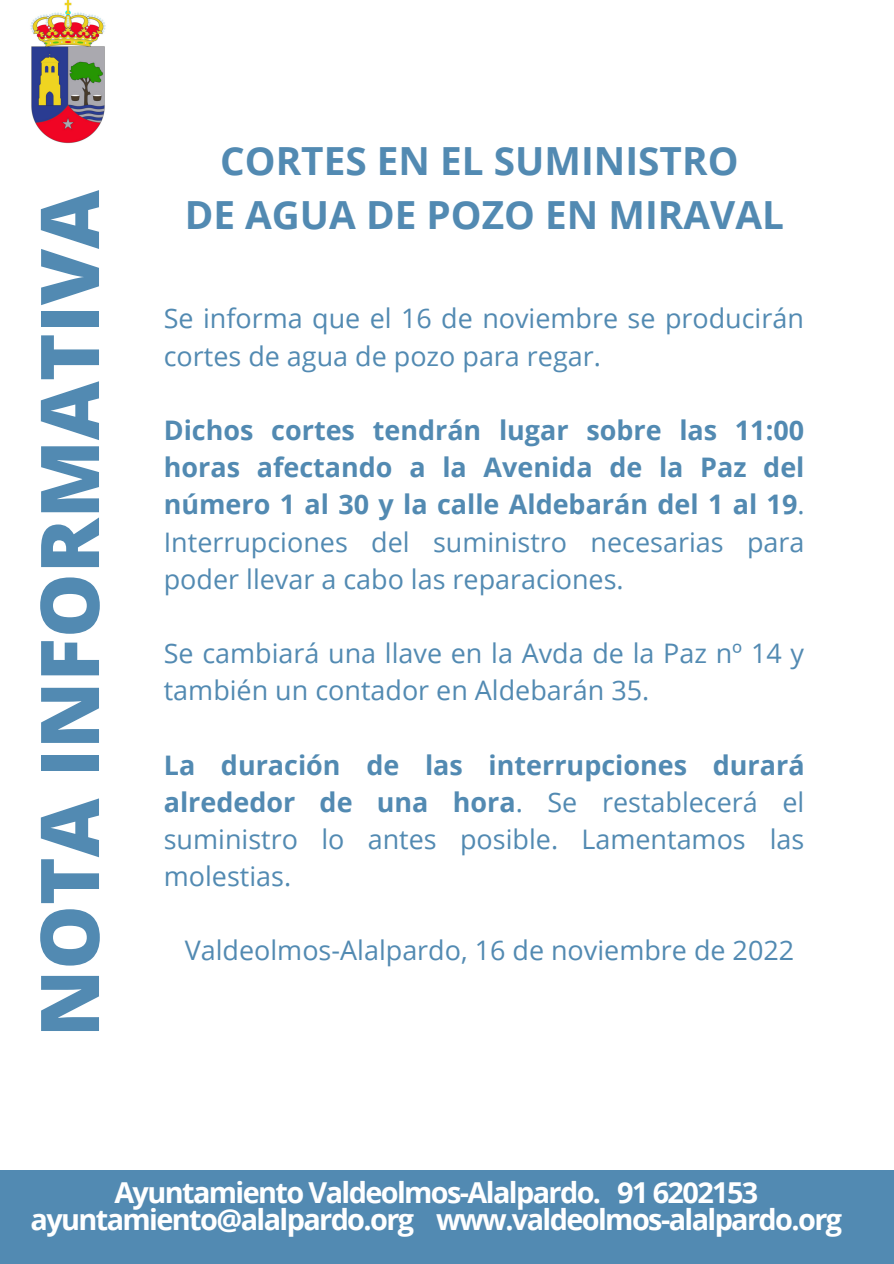
<style>
.page{position:relative;width:894px;height:1264px;background:#fff}
.page>*{position:absolute;margin:0;border:0;box-sizing:border-box;transform-origin:0 0}
.t1{font:800 81px "Open Sans";color:#528ab2}
.t2{font:700 38.7px/54px "Open Sans";color:#528ab2;text-align:center}
.t3{font:700 28.8px/27px "Open Sans";letter-spacing:-.055em;color:#fff;text-align:center}
.t4{font:26.85px/37.2px "Open Sans";color:#528ab2}
.t5{font:700 26.85px/37.2px "Open Sans";color:#528ab2;text-align:justify}
.s1{font-weight:400}
.s2{font-weight:700}
</style>
<div class="page">
<img style="left:30px;top:0;width:76px;height:144px">
<div style="left:0;top:1170px;width:893px;height:93px;background:#528ab2"></div>
<h1 class="t1" style="left:12px;top:1037px;width:848px;rotate:-90deg">NOTA INFORMATIVA</h1>
<h2 class="t2" style="left:185px;top:133px;width:600px">CORTES EN EL SUMINISTRO<br>DE AGUA DE POZO EN MIRAVAL</h2>
<p class="t4" style="left:164px;top:299px;width:641px">Se informa que el 16 de noviembre se producirán cortes de agua de pozo para regar.</p>
<p class="t5" style="left:164px;top:411px;width:642px">Dichos cortes tendrán lugar sobre las 11:00 horas afectando a la Avenida de la Paz del número 1 al 30 y la calle Aldebarán del 1 al 19<span class="s1">.<br>Interrupciones del suministro necesarias para poder llevar a cabo las reparaciones.</span></p>
<p class="t4" style="left:164px;top:634px;width:641px">Se cambiará una llave en la Avda de la Paz nº 14 y también un contador en Aldebarán 35.</p>
<p class="t4" style="left:164px;top:745px;width:642px;text-align:justify"><span class="s2">La duración de las interrupciones durará alrededor de una hora</span>. Se restablecerá el suministro lo antes posible. Lamentamos las molestias.</p>
<p class="t4" style="left:185px;top:931px;width:610px">Valdeolmos-Alalpardo, 16 de noviembre de 2022</p>
<p class="t3" style="left:31px;top:1177px;width:812px">Ayuntamiento Valdeolmos-Alalpardo. 91 6202153 ayuntamiento@alalpardo.org www.valdeolmos-alalpardo.org</p>
</div>
